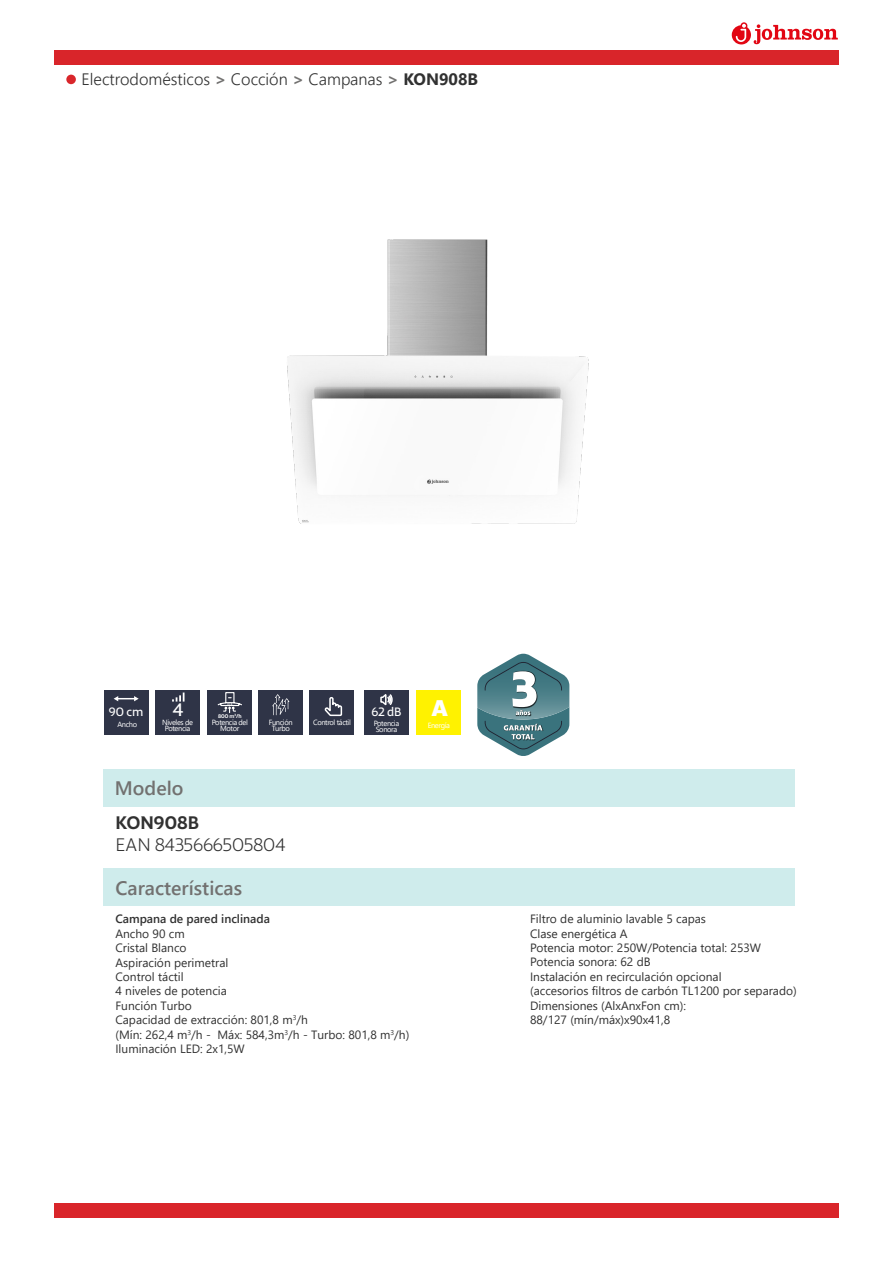
<style>
.page{position:relative;width:893px;height:1263px;background:#fff}
.page>*{position:absolute;margin:0;border:0;box-sizing:border-box;transform-origin:0 0}
.t1{font:800 22.5px "Highgate";color:#fff}
.t2{font:600 19.5px "Segoe UI";color:#727170}
.t3{font:300 18px "Highgate";letter-spacing:-.01em;color:#313131}
.t4{font:700 18px "Highgate";color:#313131}
.t5{font:500 18px "Highgate";color:#fff}
.t6{font:300 16.5px "Segoe UI";color:#313131}
.t7{font:12px "Segoe UI";color:#313131}
.t8{font:600 12px "Segoe UI";color:#313131}
.t9{font:500 12px "Highgate";color:#fff}
.t10{font:7.5px "Segoe UI";letter-spacing:-.05em;color:#fff}
.t11{font:700 5.25px "Highgate";color:#fff}
.s1{font-weight:700;color:#727170}
.s2{font-weight:700}
</style>
<div class="page">
<div style="left:54px;top:51px;width:785px;height:14px;background:#d9252a"></div>
<div style="left:66px;top:75px;width:10px;height:9px;background:#d9262b;border-radius:50%"></div>
<div style="left:54px;top:1204px;width:784px;height:14px;background:#d9252a"></div>
<svg style="left:732px;top:22px;width:106px;height:23px"></svg>
<div style="left:104px;top:869px;width:691px;height:37px;background:#cfecec"></div>
<div style="left:104px;top:770px;width:691px;height:37px;background:#cfecec"></div>
<svg style="left:477px;top:654px;width:92px;height:102px"></svg>
<img style="left:287px;top:239px;width:302px;height:285px">
<div style="left:104px;top:690px;width:44px;height:44px;background:#2f3447"></div>
<svg style="left:114px;top:696px;width:25px;height:5px"></svg>
<div style="left:156px;top:690px;width:44px;height:44px;background:#2f3447"></div>
<svg style="left:172px;top:692px;width:13px;height:9px"></svg>
<div style="left:207px;top:690px;width:45px;height:45px;background:#2f3447"></div>
<svg style="left:217px;top:692px;width:25px;height:21px"></svg>
<div style="left:310px;top:690px;width:44px;height:45px;background:#2f3447"></div>
<svg style="left:324px;top:697px;width:19px;height:20px"></svg>
<div style="left:259px;top:690px;width:44px;height:44px;background:#2f3447"></div>
<svg style="left:272px;top:694px;width:17px;height:21px"></svg>
<div style="left:364px;top:690px;width:45px;height:45px;background:#2f3447"></div>
<svg style="left:380px;top:694px;width:13px;height:12px"></svg>
<div style="left:417px;top:690px;width:44px;height:45px;background:#fff200"></div>
<p class="t6" style="left:82px;top:64px;width:398px">Electrodomésticos <span class="s1">&gt;</span> Cocción <span class="s1">&gt;</span> Campanas <span class="s1">&gt;</span> <span class="s2">KON908B</span></p>
<p class="t9" style="left:109px;top:704px;width:36px">90 cm</p>
<p class="t10" style="left:117px;top:718px;width:21px">Ancho</p>
<p class="t5" style="left:173px;top:699px;width:12px">4</p>
<p class="t11" style="left:218px;top:713px;width:25px">800 m<sup>3</sup>/h</p>
<p class="t10" style="left:162px;top:715px;width:32px">Niveles de</p>
<p class="t10" style="left:165px;top:721px;width:27px">Potencia</p>
<p class="t10" style="left:212px;top:715px;width:38px">Potencia del</p>
<p class="t10" style="left:220px;top:721px;width:21px">Motor</p>
<p class="t10" style="left:269px;top:715px;width:25px">Función</p>
<p class="t10" style="left:313px;top:715px;width:39px">Control táctil</p>
<p class="t10" style="left:272px;top:721px;width:20px">Turbo</p>
<p class="t9" style="left:371px;top:704px;width:32px">62 dB</p>
<p class="t10" style="left:374px;top:716px;width:27px">Potencia</p>
<p class="t10" style="left:376px;top:722px;width:23px">Sonora</p>
<p class="t2" style="left:115px;top:770px;width:70px">Modelo</p>
<p class="t4" style="left:115px;top:811px;width:85px">KON908B</p>
<p class="t3" style="left:115px;top:833px;width:172px">EAN 8435666505804</p>
<p class="t2" style="left:115px;top:869px;width:128px">Características</p>
<p class="t8" style="left:115px;top:908px;width:156px">Campana de pared inclinada</p>
<p class="t7" style="left:115px;top:922px;width:71px">Ancho 90 cm</p>
<p class="t7" style="left:115px;top:937px;width:73px">Cristal Blanco</p>
<p class="t7" style="left:115px;top:951px;width:114px">Aspiración perimetral</p>
<p class="t7" style="left:115px;top:965px;width:70px">Control táctil</p>
<p class="t7" style="left:115px;top:980px;width:113px">4 niveles de potencia</p>
<p class="t7" style="left:115px;top:994px;width:78px">Función Turbo</p>
<p class="t7" style="left:115px;top:1009px;width:194px">Capacidad de extracción: 801,8 m<sup>3</sup>/h</p>
<p class="t7" style="left:115px;top:1023px;width:295px">(Mín: 262,4 m<sup>3</sup>/h - Máx: 584,3m<sup>3</sup>/h - Turbo: 801,8 m<sup>3</sup>/h)</p>
<p class="t7" style="left:115px;top:1037px;width:131px">Iluminación LED: 2x1,5W</p>
<p class="t1" style="left:431px;top:694px;width:19px">A</p>
<p class="t10" style="left:428px;top:718px;width:24px">Energía</p>
<p class="t7" style="left:530px;top:908px;width:177px">Filtro de aluminio lavable 5 capas</p>
<p class="t7" style="left:530px;top:922px;width:99px">Clase energética A</p>
<p class="t7" style="left:530px;top:936px;width:233px">Potencia motor: 250W/Potencia total: 253W</p>
<p class="t7" style="left:530px;top:951px;width:122px">Potencia sonora: 62 dB</p>
<p class="t7" style="left:530px;top:965px;width:193px">Instalación en recirculación opcional</p>
<p class="t7" style="left:530px;top:980px;width:268px">(accesorios filtros de carbón TL1200 por separado)</p>
<p class="t7" style="left:530px;top:994px;width:158px">Dimensiones (AlxAnxFon cm):</p>
<p class="t7" style="left:530px;top:1008px;width:142px">88/127 (mín/máx)x90x41,8</p>
</div>
